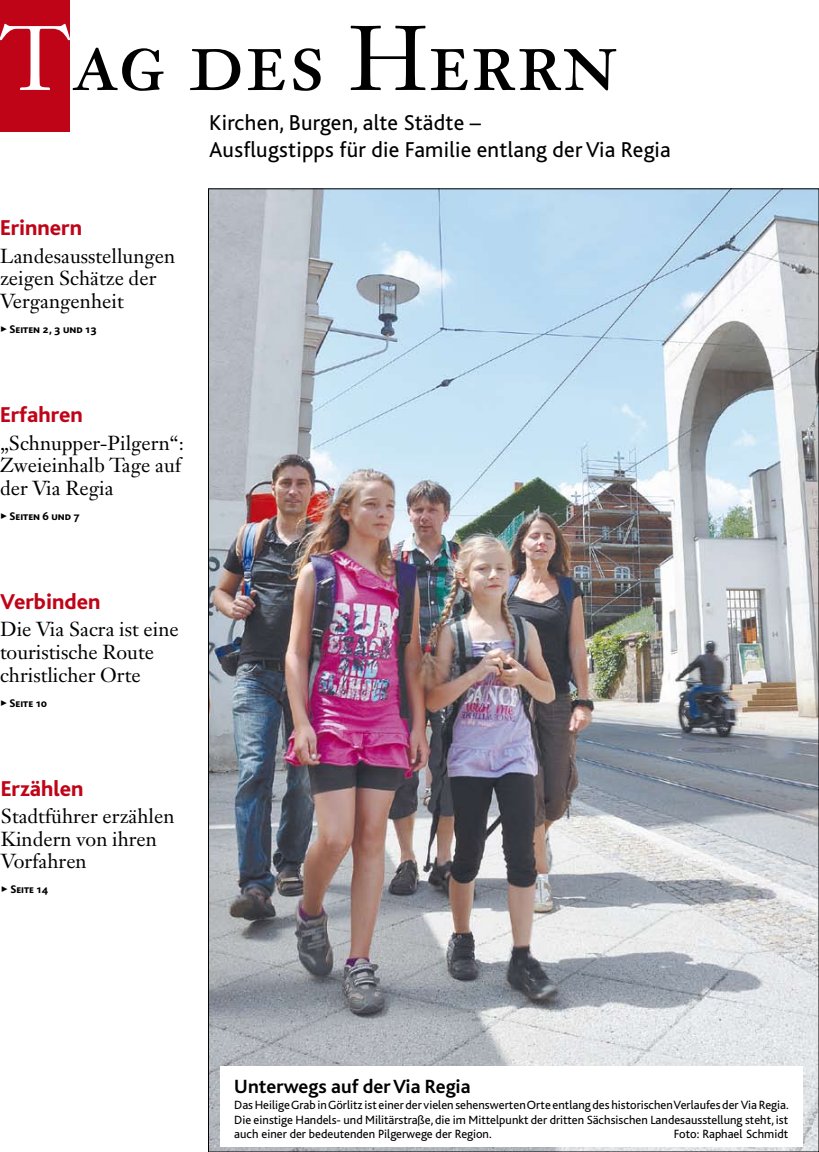
<style>
.page{position:relative;width:819px;height:1152px;background:#fff}
.page>*{position:absolute;margin:0;border:0;box-sizing:border-box;transform-origin:0 0}
.t1{font:90px "Janson Text Roman SC";letter-spacing:.01em;color:#000}
.t2{font:22.5px/27.5px "Bliss";letter-spacing:.01em;color:#000}
.t3{font:800 22.5px "Bliss";color:#c00418}
.t4{font:20px/22.5px "Janson Text LT";color:#000}
.t5{font:700 20px "Bliss";color:#000}
.t6{font:12.5px/14.4px "Bliss";color:#000;text-align:justify}
.t7{font:800 11.62px "Bliss Caps";color:#000}
.s1{color:#fff}
</style>
<div class="page">
<img style="left:210px;top:191px;width:607px;height:959px">
<div style="left:0;top:0;width:70px;height:131px;background:#c00418"></div>
<div style="left:220px;top:1066px;width:582px;height:80px;background:#fff"></div>
<h1 class="t1" style="left:0;top:5px;width:619px"><span class="s1">T</span> ag des Herrn</h1>
<h2 class="t2" style="left:209px;top:109px;width:463px">Kirchen, Burgen, alte Städte –<br>Ausflugstipps für die Familie entlang der Via Regia</h2>
<h2 class="t3" style="left:0;top:216px;width:84px">Erinnern</h2>
<h3 class="t4" style="left:0;top:244px;width:177px">Landesausstellungen zeigen Schätze der<br>Vergangenheit</h3>
<p class="t7" style="left:0;top:323px;width:98px">✓Seiten 2, 3 und 13</p>
<h2 class="t3" style="left:0;top:403px;width:84px">Erfahren</h2>
<h3 class="t4" style="left:0;top:431px;width:185px">„Schnupper-Pilgern“:<br>Zweieinhalb Tage auf der Via Regia</h3>
<p class="t7" style="left:0;top:510px;width:81px">✓Seiten 6 und 7</p>
<h2 class="t3" style="left:0;top:589px;width:102px">Verbinden</h2>
<h3 class="t4" style="left:0;top:618px;width:180px">Die Via Sacra ist eine touristische Route christlicher Orte</h3>
<p class="t7" style="left:0;top:696px;width:49px">✓Seite 10</p>
<h2 class="t3" style="left:1px;top:776px;width:84px">Erzählen</h2>
<h3 class="t4" style="left:1px;top:805px;width:175px">Stadtführer erzählen<br>Kindern von ihren<br>Vorfahren</h3>
<p class="t7" style="left:1px;top:883px;width:49px">✓Seite 14</p>
<h3 class="t5" style="left:234px;top:1075px;width:238px">Unterwegs auf der Via Regia</h3>
<p class="t6" style="left:234px;top:1098px;width:555px">Das Heilige Grab in Görlitz ist einer der vielen sehenswerten Orte entlang des historischen Verlaufes der Via Regia.<br>Die einstige Handels- und Militärstraße, die im Mittelpunkt der dritten Sächsischen Landesausstellung steht, ist auch einer der bedeutenden Pilgerwege der Region.</p>
<p class="t6" style="left:673px;top:1126px;width:116px">Foto: Raphael Schmidt</p>
</div>
